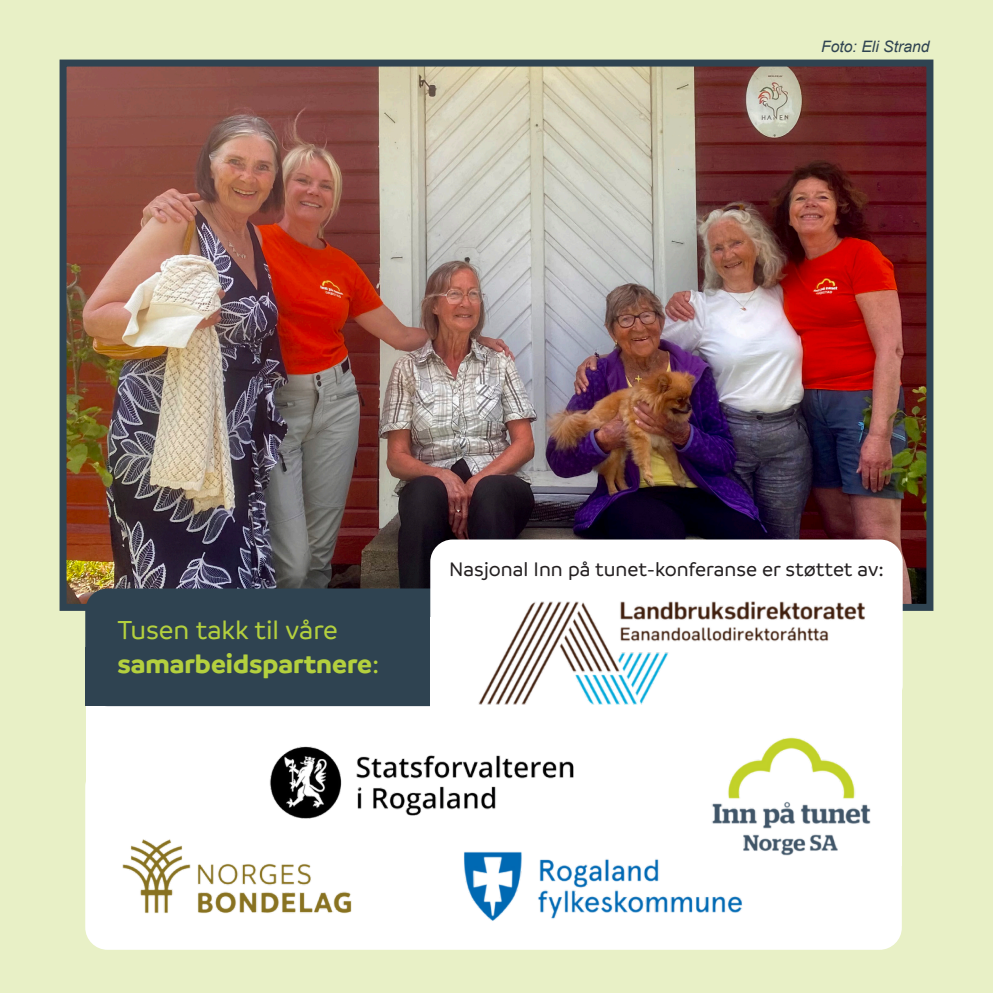
<style>
.page{position:relative;width:993px;height:993px;background:#fff}
.page>*{position:absolute;margin:0;border:0;box-sizing:border-box;transform-origin:0 0}
.t1{font:700 28px/33.6px "Branding";color:#b4d03e}
.t2{font:500 21px "Branding";color:#231f20}
.t3{font:italic 15.75px "Arial";color:#2f4351}
.s1{font-weight:500}
</style>
<div class="page">
<div style="left:0;top:0;width:992px;height:992px;background:#e8f0c6"></div>
<img style="left:68px;top:68px;width:857px;height:534px">
<div style="left:60px;top:60px;width:873px;height:550px;border:7px solid #2f4351"></div>
<div style="left:85px;top:764px;width:816px;height:185px;background:#fff;border-radius:22px"></div>
<div style="left:86px;top:663px;width:815px;height:202px;background:#fff"></div>
<div style="left:85px;top:588px;width:383px;height:118px;background:#2f4351;border-radius:22px"></div>
<div style="left:85px;top:647px;width:133px;height:59px;background:#2f4351"></div>
<div style="left:430px;top:539px;width:472px;height:168px;background:#fff;border-radius:22px"></div>
<img style="left:712px;top:737px;width:159px;height:119px">
<img style="left:122px;top:839px;width:230px;height:75px">
<img style="left:464px;top:842px;width:292px;height:79px">
<img style="left:269px;top:746px;width:305px;height:73px">
<img style="left:478px;top:601px;width:387px;height:104px">
<p class="t3" style="left:820px;top:36px;width:110px">Foto: Eli Strand</p>
<p class="t1" style="left:117px;top:613px;width:263px"><span class="s1">Tusen takk til våre </span>samarbeidspartnere<span class="s1">:</span></p>
<p class="t2" style="left:449px;top:558px;width:436px">Nasjonal Inn på tunet-konferanse er støttet av:</p>
</div>
